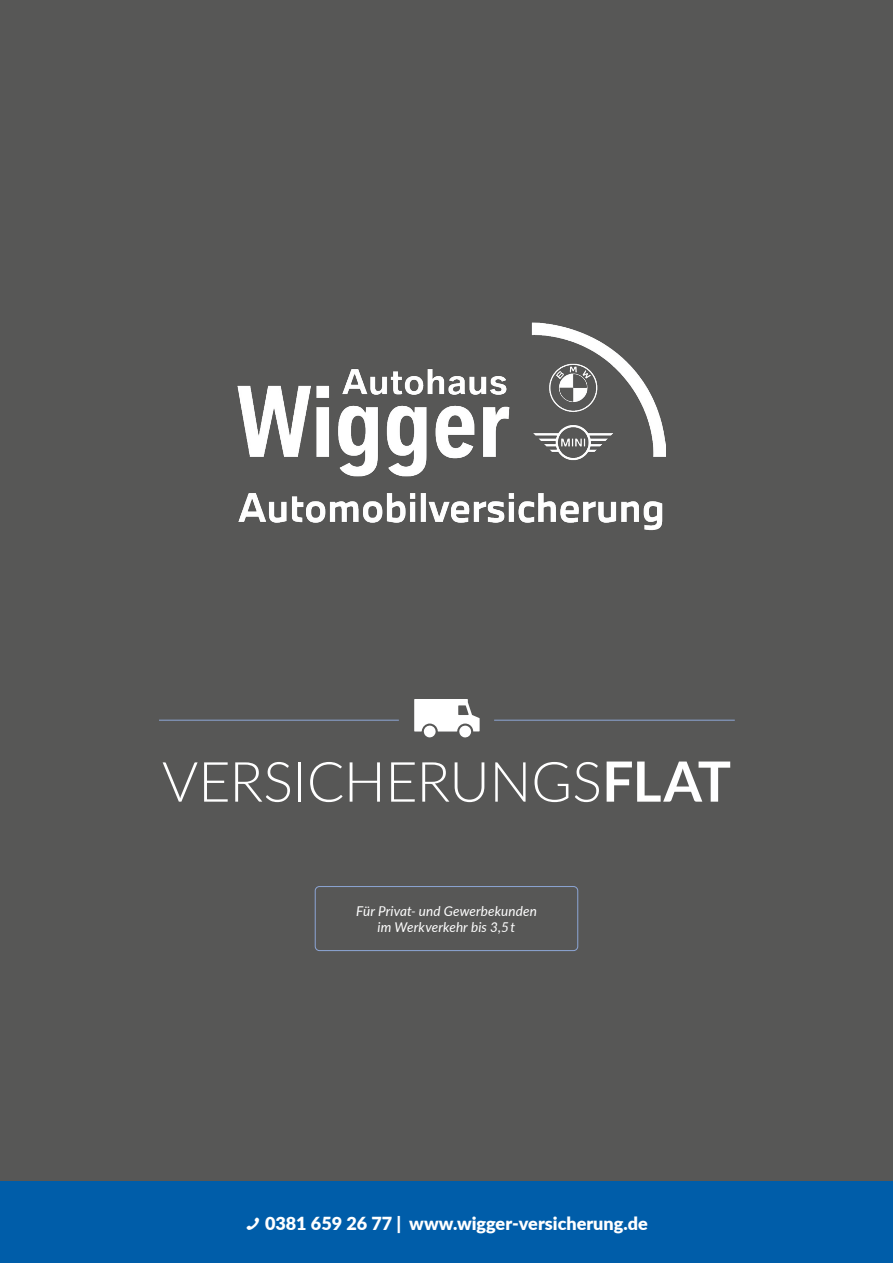
<style>
.page{position:relative;width:893px;height:1263px;background:#fff}
.page>*{position:absolute;margin:0;border:0;box-sizing:border-box;transform-origin:0 0}
.t1{font:300 55.5px "Lato";letter-spacing:-.005em;color:#fff}
.t2{font:900 18px "Lato";color:#fff}
.t3{font:italic 13.5px/16.2px "Lato";letter-spacing:.01em;color:#fff;text-align:center}
.s1{font-weight:700}
.s2{font-family:"Entypo";font-weight:400;font-size:33px}
</style>
<div class="page">
<div style="left:0;top:0;width:893px;height:1181px;background:#575756"></div>
<div style="left:0;top:1181px;width:893px;height:82px;background:#005da9"></div>
<hr style="left:494px;top:720px;width:241px;height:1px;background:#8da6d6">
<hr style="left:159px;top:720px;width:240px;height:1px;background:#8da6d6">
<svg style="left:414px;top:699px;width:66px;height:39px"></svg>
<img style="left:237px;top:322px;width:428px;height:209px">
<div style="left:315px;top:886px;width:263px;height:65px;border:1px solid #8da6d6;border-radius:4px"></div>
<p class="t1" style="left:162px;top:743px;width:571px">VERSICHERUNGS<span class="s1">FLAT</span></p>
<p class="t3" style="left:356px;top:902px;width:182px">Für Privat- und Gewerbekunden im Werkverkehr bis 3,5 t</p>
<h2 class="t2" style="left:245px;top:1210px;width:404px"><span class="s2">!</span> 0381 659 26 77 | www.wigger-versicherung.de</h2>
</div>
